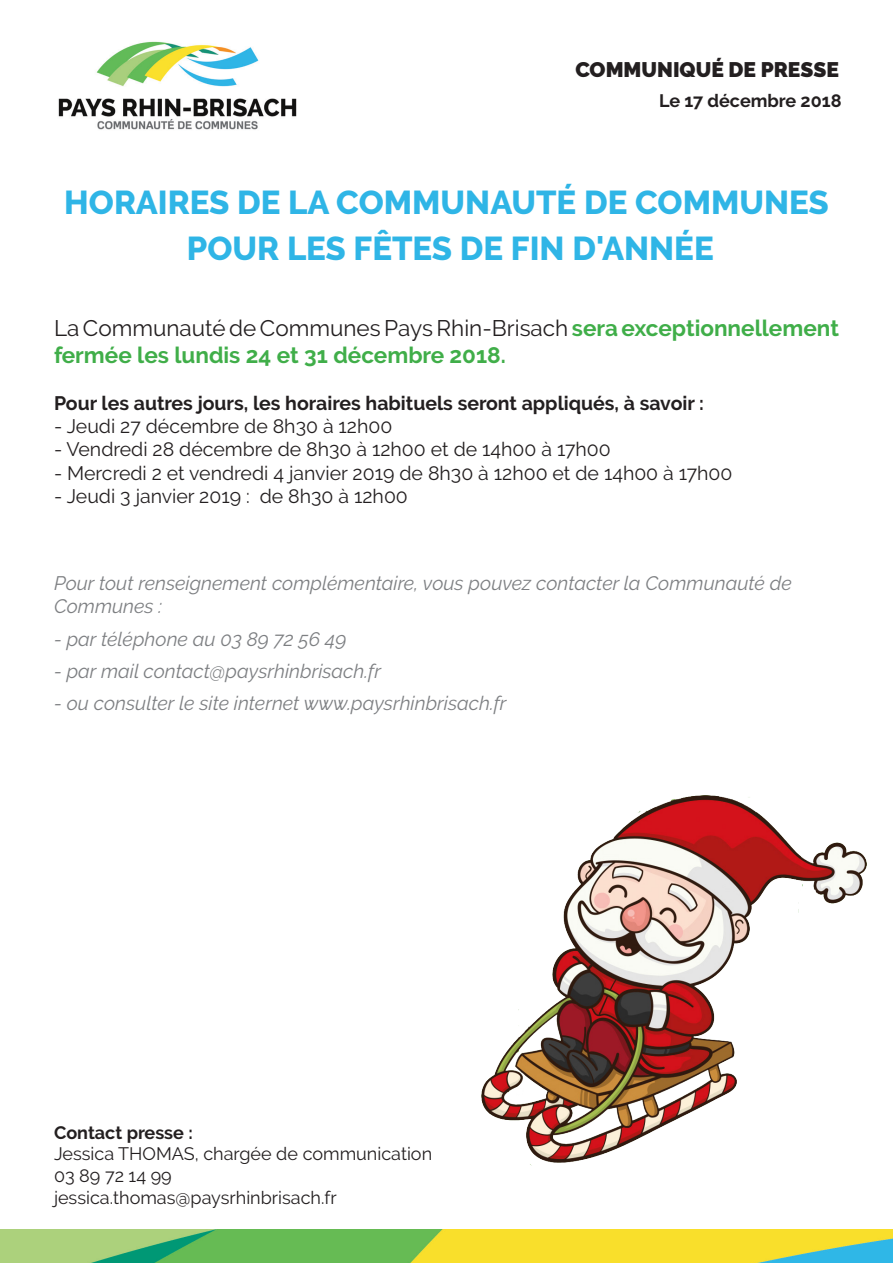
<style>
.page{position:relative;width:893px;height:1263px;background:#fff}
.page>*{position:absolute;margin:0;border:0;box-sizing:border-box;transform-origin:0 0}
.t1{font:800 33px "Raleway";color:#2fb5e6}
.t2{font:700 22.5px/27px "Raleway";color:#40ae49}
.t3{font:900 21px "Raleway";color:#231f20}
.t4{font:italic 19.5px/23.4px "Raleway";color:#7d7f82}
.t5{font:19.5px "Raleway";color:#231f20}
.t6{font:700 19.5px "Raleway";color:#231f20}
.t7{font:18px "Raleway";color:#231f20}
.t8{font:700 18px "Raleway";color:#231f20}
.s1{font-weight:400;color:#231f20}
</style>
<div class="page">
<img style="left:58px;top:41px;width:239px;height:89px">
<img style="left:0;top:1229px;width:893px;height:34px">
<img style="left:482px;top:795px;width:385px;height:370px">
<div style="left:521px;top:717px;width:118px;height:94px;background:#fff"></div>
<p class="t3" style="left:575px;top:58px;width:265px">COMMUNIQUÉ DE PRESSE</p>
<p class="t8" style="left:659px;top:91px;width:184px">Le 17 décembre 2018</p>
<p class="t1" style="left:64px;top:183px;width:766px">HORAIRES DE LA COMMUNAUTÉ DE COMMUNES</p>
<p class="t1" style="left:187px;top:230px;width:528px">POUR LES FÊTES DE FIN D'ANNÉE</p>
<p class="t2" style="left:54px;top:314px;width:786px"><span class="s1">La Communauté de Communes Pays Rhin-Brisach</span> sera exceptionnellement fermée les lundis 24 et 31 décembre 2018.</p>
<p class="t6" style="left:54px;top:392px;width:651px">Pour les autres jours, les horaires habituels seront appliqués, à savoir :</p>
<p class="t5" style="left:54px;top:415px;width:340px">- Jeudi 27 décembre de 8h30 à 12h00</p>
<p class="t5" style="left:54px;top:438px;width:558px">- Vendredi 28 décembre de 8h30 à 12h00 et de 14h00 à 17h00</p>
<p class="t5" style="left:54px;top:462px;width:680px">- Mercredi 2 et vendredi 4 janvier 2019 de 8h30 à 12h00 et de 14h00 à 17h00</p>
<p class="t5" style="left:54px;top:485px;width:355px">- Jeudi 3 janvier 2019 : de 8h30 à 12h00</p>
<p class="t4" style="left:54px;top:571px;width:739px">Pour tout renseignement complémentaire, vous pouvez contacter la Communauté de<br>Communes :</p>
<p class="t4" style="left:54px;top:627px;width:294px">- par téléphone au 03 89 72 56 49</p>
<p class="t4" style="left:54px;top:659px;width:329px">- par mail contact@paysrhinbrisach.fr</p>
<p class="t4" style="left:54px;top:692px;width:454px">- ou consulter le site internet www.paysrhinbrisach.fr</p>
<p class="t8" style="left:54px;top:1122px;width:140px">Contact presse :</p>
<p class="t7" style="left:54px;top:1143px;width:380px">Jessica THOMAS, chargée de communication</p>
<p class="t7" style="left:54px;top:1165px;width:119px">03 89 72 14 99</p>
<p class="t7" style="left:54px;top:1187px;width:284px">jessica.thomas@paysrhinbrisach.fr</p>
</div>
